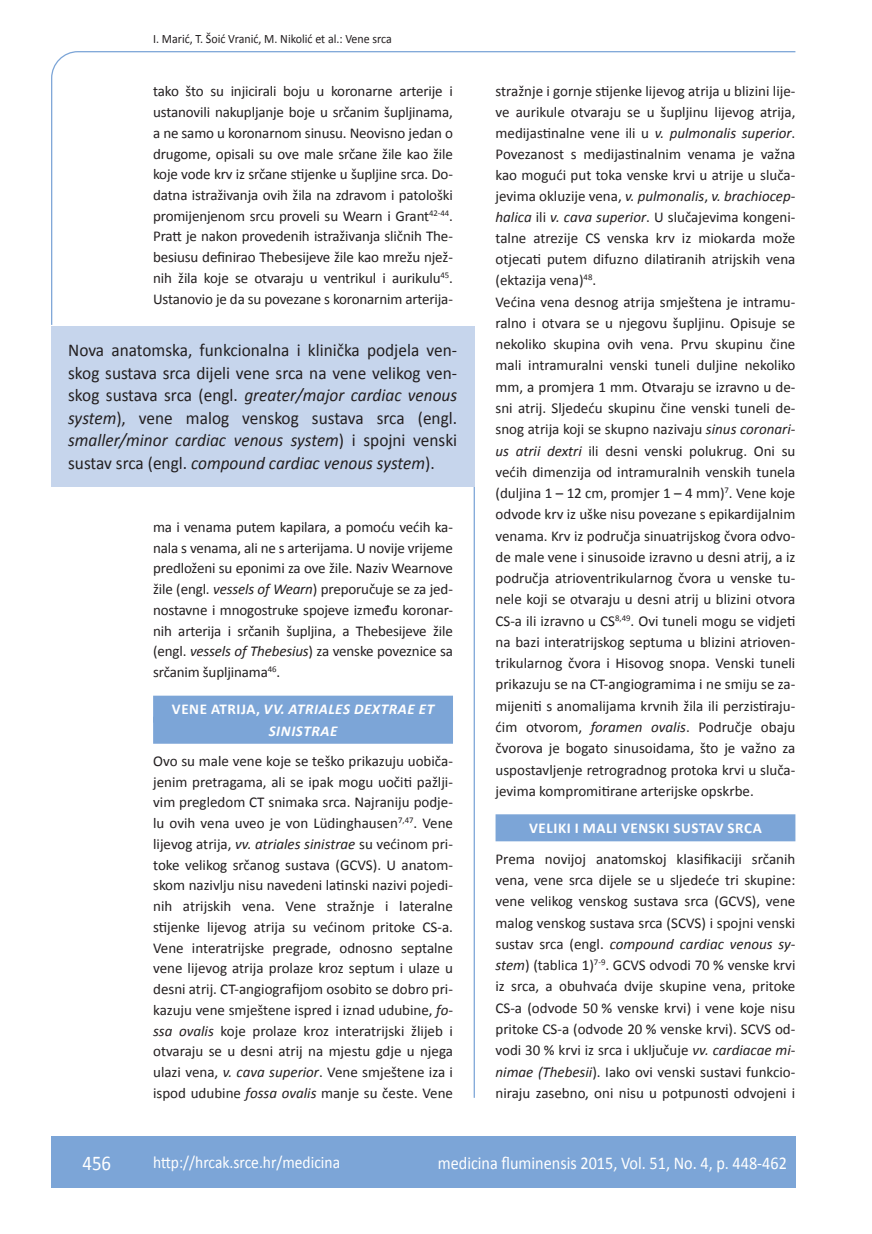
<style>
.page{position:relative;width:872px;height:1234px;background:#fff}
.page>*{position:absolute;margin:0;border:0;box-sizing:border-box;transform-origin:0 0}
.t1{font:21px "Calibri";color:#fff;scale:.9 1}
.t2{font:18px/22.5px "Calibri";color:#231f20;text-align:justify;scale:.96 1}
.t3{font:18px "Calibri";color:#fff;scale:.9 1}
.t4{font:17.25px "Calibri";color:#fff;scale:.9 1}
.t5{font:15px/21.1px "Calibri";color:#231f20;text-align:justify}
.t6{font:italic 700 15px/21px "Calibri";letter-spacing:.04em;color:#fff;text-align:center}
.t7{font:700 15px "Calibri";letter-spacing:.04em;color:#fff}
.t8{font:12.75px "Calibri";color:#231f20;scale:.94 1}
.s1{font-style:italic}
.s2{font-style:normal}
</style>
<div class="page">
<svg style="left:51px;top:51px;width:745px;height:274px"></svg>
<hr style="left:473px;top:486px;width:2px;height:611px;background:#7ca5d7">
<div style="left:51px;top:1135px;width:744px;height:51px;background:#7ca5d7"></div>
<div style="left:495px;top:814px;width:300px;height:27px;background:#7ca5d7"></div>
<div style="left:51px;top:325px;width:423px;height:161px;background:#c6d5ec"></div>
<div style="left:153px;top:695px;width:300px;height:27px;background:#7ca5d7"></div>
<div style="left:153px;top:716px;width:300px;height:27px;background:#7ca5d7"></div>
<p class="t8" style="left:153px;top:30px;width:256px">I. Marić, T. Šoić Vranić, M. Nikolić et al.: Vene srca</p>
<p class="t5" style="left:153px;top:80px;width:301px;line-height:20.7px">tako što su injicirali boju u koronarne arterije i ustanovili nakupljanje boje u srčanim šupljinama, a ne samo u koronarnom sinusu. Neovisno jedan o drugome, opisali su ove male srčane žile kao žile koje vode krv iz srčane stijenke u šupljine srca. Do&shy;datna istraživanja ovih žila na zdravom i patološki promijenjenom srcu proveli su Wearn i Grant<sup>42-44</sup>.<br>Pratt je nakon provedenih istraživanja sličnih The&shy;besiusu definirao Thebesijeve žile kao mrežu njež&shy;nih žila koje se otvaraju u ventrikul i aurikulu<sup>45</sup>.<br>Ustanovio je da su povezane s koronarnim arterija-</p>
<p class="t5" style="left:495px;top:80px;width:301px;text-align:left">stražnje i gornje stijenke lijevog atrija u blizini lije&shy;ve aurikule otvaraju se u šupljinu lijevog atrija, medijastinalne vene ili u <span class="s1">v. pulmonalis superior</span>.<br>Povezanost s medijastinalnim venama je važna kao mogući put toka venske krvi u atrije u sluča&shy;jevima okluzije vena, <span class="s1">v. pulmonalis</span>, <span class="s1">v. brachiocep&shy;halica</span> ili <span class="s1">v. cava superior</span>. U slučajevima kongeni&shy;talne atrezije CS venska krv iz miokarda može otjecati putem difuzno dilatiranih atrijskih vena (ektazija vena)<sup>48</sup>.<br>Većina vena desnog atrija smještena je intramu&shy;ralno i otvara se u njegovu šupljinu. Opisuje se nekoliko skupina ovih vena. Prvu skupinu čine mali intramuralni venski tuneli duljine nekoliko mm, a promjera 1 mm. Otvaraju se izravno u de&shy;sni atrij. Sljedeću skupinu čine venski tuneli de&shy;snog atrija koji se skupno nazivaju <span class="s1">sinus coronari&shy;us atrii dextri</span> ili desni venski polukrug. Oni su većih dimenzija od intramuralnih venskih tunela (duljina 1 – 12 cm, promjer 1 – 4 mm)<sup>7</sup>. Vene koje odvode krv iz uške nisu povezane s epikardijalnim venama. Krv iz područja sinuatrijskog čvora odvo&shy;de male vene i sinusoide izravno u desni atrij, a iz područja atrioventrikularnog čvora u venske tu&shy;nele koji se otvaraju u desni atrij u blizini otvora CS-a ili izravno u CS<sup>8,49</sup>. Ovi tuneli mogu se vidjeti na bazi interatrijskog septuma u blizini atrioven&shy;trikularnog čvora i Hisovog snopa. Venski tuneli prikazuju se na CT-angiogramima i ne smiju se za&shy;mijeniti s anomalijama krvnih žila ili perzistiraju&shy;ćim otvorom, <span class="s1">foramen ovalis</span>. Područje obaju čvorova je bogato sinusoidama, što je važno za uspostavljenje retrogradnog protoka krvi u sluča&shy;jevima kompromitirane arterijske opskrbe.</p>
<p class="t7" style="left:529px;top:818px;width:234px">VELIKI I MALI VENSKI SUSTAV SRCA</p>
<p class="t5" style="left:495px;top:847px;width:301px">Prema novijoj anatomskoj klasifikaciji srčanih vena, vene srca dijele se u sljedeće tri skupine: vene velikog venskog sustava srca (GCVS), vene malog venskog sustava srca (SCVS) i spojni venski sustav srca (engl. <span class="s1">compound cardiac venous sy&shy;stem</span>) (tablica 1)<sup>7-9</sup>. GCVS odvodi 70 % venske krvi iz srca, a obuhvaća dvije skupine vena, pritoke CS-a (odvode 50 % venske krvi) i vene koje nisu pritoke CS-a (odvode 20 % venske krvi). SCVS od&shy;vodi 30 % krvi iz srca i uključuje <span class="s1">vv. cardiacae mi&shy;nimae (Thebesii</span>). Iako ovi venski sustavi funkcio&shy;niraju zasebno, oni nisu u potpunosti odvojeni i</p>
<p class="t2" style="left:68px;top:338px;width:407px">Nova anatomska, funkcionalna i klinička podjela ven&shy;skog sustava srca dijeli vene srca na vene velikog ven&shy;skog sustava srca (engl. <span class="s1">greater/major cardiac venous system</span>), vene malog venskog sustava srca (engl. <span class="s1">smaller/minor cardiac venous system</span>) i spojni venski sustav srca (engl. <span class="s1">compound cardiac venous system</span>).</p>
<p class="t5" style="left:153px;top:515px;width:301px">ma i venama putem kapilara, a pomoću većih ka&shy;nala s venama, ali ne s arterijama. U novije vrijeme predloženi su eponimi za ove žile. Naziv Wearnove žile (engl. <span class="s1">vessels of Wearn</span>) preporučuje se za jed&shy;nostavne i mnogostruke spojeve između koronar&shy;nih arterija i srčanih šupljina, a Thebesijeve žile (engl. <span class="s1">vessels of Thebesius</span>) za venske poveznice sa srčanim šupljinama<sup>46</sup>.</p>
<p class="t6" style="left:172px;top:698px;width:264px"><span class="s2">VENE ATRIJA,</span> VV. ATRIALES DEXTRAE ET<br>SINISTRAE</p>
<p class="t5" style="left:153px;top:749px;width:301px;line-height:20.7px">Ovo su male vene koje se teško prikazuju uobiča&shy;jenim pretragama, ali se ipak mogu uočiti pažlji&shy;vim pregledom CT snimaka srca. Najraniju podje&shy;lu ovih vena uveo je von Lüdinghausen<sup>7,47</sup>. Vene lijevog atrija, <span class="s1">vv. atriales sinistrae</span> su većinom pri&shy;toke velikog srčanog sustava (GCVS). U anatom&shy;skom nazivlju nisu navedeni latinski nazivi pojedi&shy;nih atrijskih vena. Vene stražnje i lateralne stijenke lijevog atrija su većinom pritoke CS-a.<br>Vene interatrijske pregrade, odnosno septalne vene lijevog atrija prolaze kroz septum i ulaze u desni atrij. CT-angiografijom osobito se dobro pri&shy;kazuju vene smještene ispred i iznad udubine, <span class="s1">fo&shy;ssa ovalis</span> koje prolaze kroz interatrijski žlijeb i otvaraju se u desni atrij na mjestu gdje u njega ulazi vena, <span class="s1">v. cava superior</span>. Vene smještene iza i ispod udubine <span class="s1">fossa ovalis</span> manje su česte. Vene</p>
<h1 class="t1" style="left:82px;top:1149px;width:33px">456</h1>
<p class="t4" style="left:153px;top:1150px;width:209px">http://hrcak.srce.hr/medicina</p>
<p class="t3" style="left:438px;top:1151px;width:389px">medicina fluminensis 2015, Vol. 51, No. 4, p. 448-462</p>
</div>
